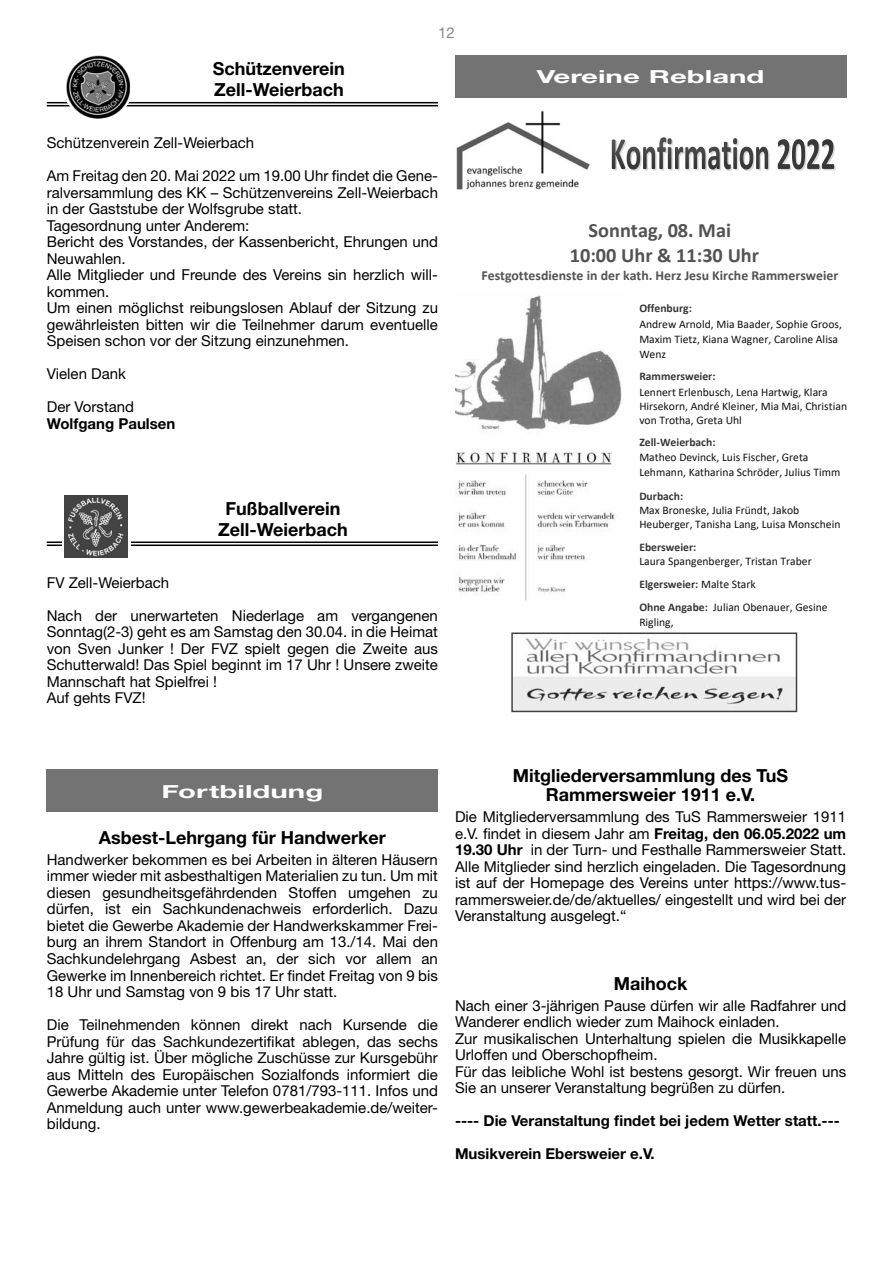
<style>
.page{position:relative;width:893px;height:1263px;background:#fff}
.page>*{position:absolute;margin:0;border:0;box-sizing:border-box;transform-origin:0 0}
.t1{font:700 20.4px/24.9px "Calibri";color:#535353;text-align:center}
.t2{font:700 18px/19.5px "Helvetica Neue LT Std";color:#000;text-align:center}
.t3{font:700 18px/21px "Helvetica Neue";color:#000}
.t4{font:700 18px "Helvetica Neue CE";color:#fff;scale:1.63 1}
.t5{font:15px/16.5px "Helvetica Neue LT Std";color:#000}
.t6{font:700 15px "Helvetica Neue LT Std";color:#000}
.t7{font:15px "Helvetica Neue LT Std";color:#878787}
.t8{font:700 13.8px "Calibri";color:#535353}
.t9{font:11.55px/14.2px "Calibri";color:#101010}
.t10{font:700 11.55px "Calibri";color:#363636}
.s1{font-weight:700;color:#363636}
.s2{font-weight:700}
</style>
<div class="page">
<hr style="left:47px;top:102px;width:391px;height:1px;background:#000">
<hr style="left:47px;top:105px;width:391px;height:1px;background:#000">
<img style="left:66px;top:55px;width:64px;height:64px">
<hr style="left:47px;top:541px;width:391px;height:2px;background:#000">
<hr style="left:47px;top:544px;width:391px;height:2px;background:#000">
<svg style="left:62px;top:495px;width:68px;height:63px"></svg>
<img style="left:65px;top:496px;width:63px;height:61px">
<div style="left:47px;top:769px;width:391px;height:43px;background:#737373"></div>
<div style="left:455px;top:55px;width:391px;height:43px;background:#737373"></div>
<img style="left:456px;top:295px;width:166px;height:306px">
<img style="left:513px;top:634px;width:282px;height:76px">
<div style="left:511px;top:632px;width:286px;height:80px;border:1px solid #3e3e3e"></div>
<img style="left:612px;top:140px;width:1px;height:29px">
<svg style="left:613px;top:139px;width:223px;height:32px"></svg>
<img style="left:456px;top:110px;width:135px;height:79px">
<p class="t3" style="left:213px;top:58px;width:134px">Schützenverein<br>Zell-Weierbach</p>
<p class="t7" style="left:438px;top:24px;width:18px">12</p>
<p class="t5" style="left:47px;top:135px;width:209px">Schützenverein Zell-Weierbach</p>
<p class="t5" style="left:47px;top:168px;width:393px">Am Freitag den 20. Mai 2022 um 19.00 Uhr findet die Gene&shy;ralversammlung des KK – Schützenvereins Zell-Weierbach in der Gaststube der Wolfsgrube statt.<br>Tagesordnung unter Anderem:<br>Bericht des Vorstandes, der Kassenbericht, Ehrungen und Neuwahlen.<br>Alle Mitglieder und Freunde des Vereins sin herzlich will&shy;kommen.<br>Um einen möglichst reibungslosen Ablauf der Sitzung zu gewährleisten bitten wir die Teilnehmer darum eventuelle Speisen schon vor der Sitzung einzunehmen.</p>
<p class="t5" style="left:47px;top:366px;width:81px">Vielen Dank</p>
<p class="t5" style="left:47px;top:399px;width:89px">Der Vorstand</p>
<p class="t6" style="left:47px;top:414px;width:130px">Wolfgang Paulsen</p>
<p class="t3" style="left:218px;top:498px;width:131px;text-align:center">Fußballverein<br>Zell-Weierbach</p>
<p class="t5" style="left:47px;top:574px;width:124px">FV Zell-Weierbach</p>
<p class="t5" style="left:47px;top:607px;width:393px">Nach der unerwarteten Niederlage am vergangenen Sonntag(2-3) geht es am Samstag den 30.04. in die Heimat von Sven Junker ! Der FVZ spielt gegen die Zweite aus Schutterwald! Das Spiel beginnt im 17 Uhr ! Unsere zweite Mannschaft hat Spielfrei !<br>Auf gehts FVZ!</p>
<p class="t4" style="left:537px;top:66px;width:141px">Vereine Rebland</p>
<h1 class="t1" style="left:570px;top:217px;width:191px">Sonntag, 08. Mai<br>10:00 Uhr &amp; 11:30 Uhr</h1>
<p class="t8" style="left:481px;top:266px;width:358px">Festgottesdienste in der kath. Herz Jesu Kirche Rammersweier</p>
<p class="t10" style="left:639px;top:300px;width:54px">Offenburg:</p>
<p class="t9" style="left:639px;top:316px;width:204px;line-height:15.6px">Andrew Arnold, Mia Baader, Sophie Groos,<br>Maxim Tietz, Kiana Wagner, Caroline Alisa</p>
<p class="t9" style="left:639px;top:346px;width:28px">Wenz</p>
<p class="t10" style="left:639px;top:368px;width:78px">Rammersweier:</p>
<p class="t9" style="left:639px;top:385px;width:209px">Lennert Erlenbusch, Lena Hartwig, Klara<br>Hirsekorn, André Kleiner, Mia Mai, Christian von Trotha, Greta Uhl</p>
<p class="t10" style="left:639px;top:434px;width:78px">Zell-Weierbach:</p>
<p class="t9" style="left:639px;top:450px;width:202px">Matheo Devinck, Luis Fischer, Greta<br>Lehmann, Katharina Schröder, Julius Timm</p>
<p class="t10" style="left:639px;top:488px;width:45px">Durbach:</p>
<p class="t9" style="left:639px;top:503px;width:203px">Max Broneske, Julia Fründt, Jakob<br>Heuberger, Tanisha Lang, Luisa Monschein</p>
<p class="t10" style="left:639px;top:539px;width:59px">Ebersweier:</p>
<p class="t9" style="left:639px;top:550px;width:190px;line-height:23px">Laura Spangenberger, Tristan Traber<br><span class="s1">Elgersweier:</span> Malte Stark<br><span class="s1">Ohne Angabe:</span> Julian Obenauer, Gesine</p>
<p class="t9" style="left:639px;top:614px;width:36px">Rigling,</p>
<p class="t4" style="left:161px;top:780px;width:101px">Fortbildung</p>
<p class="t2" style="left:99px;top:828px;width:289px">Asbest-Lehrgang für Handwerker</p>
<p class="t5" style="left:47px;top:851px;width:393px;text-align:justify">Handwerker bekommen es bei Arbeiten in älteren Häusern immer wieder mit asbesthaltigen Materialien zu tun. Um mit diesen gesundheitsgefährdenden Stoffen umgehen zu dürfen, ist ein Sachkundenachweis erforderlich. Dazu bietet die Gewerbe Akademie der Handwerkskammer Frei&shy;burg an ihrem Standort in Offenburg am 13./14. Mai den Sachkundelehrgang Asbest an, der sich vor allem an Gewerke im Innenbereich richtet. Er findet Freitag von 9 bis 18 Uhr und Samstag von 9 bis 17 Uhr statt.</p>
<p class="t5" style="left:47px;top:1016px;width:393px;text-align:justify">Die Teilnehmenden können direkt nach Kursende die Prüfung für das Sachkundezertifikat ablegen, das sechs Jahre gültig ist. Über mögliche Zuschüsse zur Kursgebühr aus Mitteln des Europäischen Sozialfonds informiert die Gewerbe Akademie unter Telefon 0781/793-111. Infos und Anmeldung auch unter www.gewerbeakademie.de/weiter&shy;bildung.</p>
<p class="t2" style="left:513px;top:765px;width:277px">Mitgliederversammlung des TuS<br>Rammersweier 1911 e.V.</p>
<p class="t5" style="left:455px;top:808px;width:393px;text-align:justify">Die Mitgliederversammlung des TuS Rammersweier 1911 e.V. findet in diesem Jahr am <span class="s2">Freitag, den 06.05.2022 um 19.30 Uhr</span> in der Turn- und Festhalle Rammersweier Statt.<br>Alle Mitglieder sind herzlich eingeladen. Die Tagesordnung ist auf der Homepage des Vereins unter https://www.tus&shy;rammersweier.de/de/aktuelles/ eingestellt und wird bei der Veranstaltung ausgelegt.“</p>
<p class="t2" style="left:614px;top:973px;width:75px">Maihock</p>
<p class="t5" style="left:455px;top:997px;width:393px">Nach einer 3-jährigen Pause dürfen wir alle Radfahrer und Wanderer endlich wieder zum Maihock einladen.<br>Zur musikalischen Unterhaltung spielen die Musikkapelle Urloffen und Oberschopfheim.<br>Für das leibliche Wohl ist bestens gesorgt. Wir freuen uns Sie an unserer Veranstaltung begrüßen zu dürfen.</p>
<p class="t6" style="left:455px;top:1112px;width:386px">---- Die Veranstaltung findet bei jedem Wetter statt.---</p>
<p class="t6" style="left:455px;top:1145px;width:201px">Musikverein Ebersweier e.V.</p>
</div>
